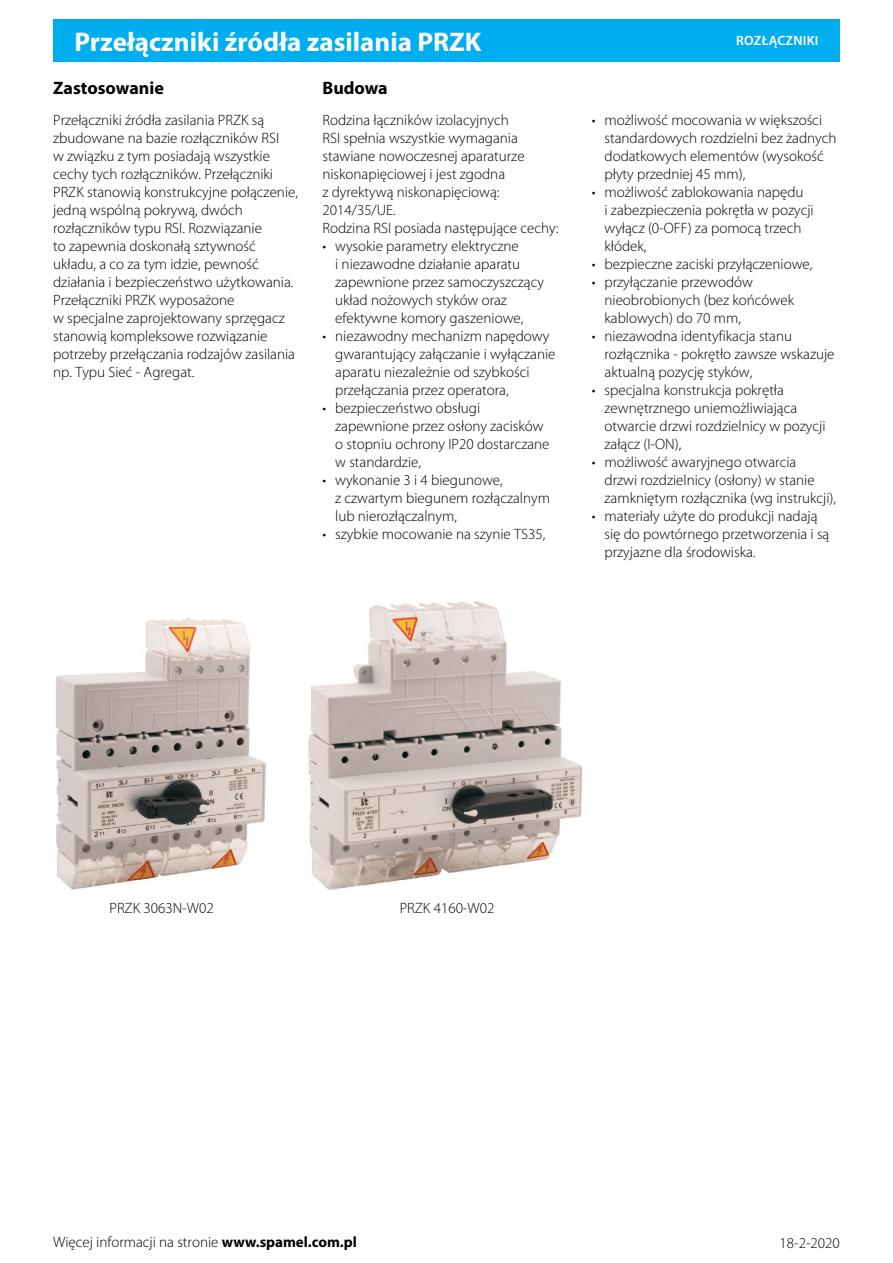
<style>
.page{position:relative;width:893px;height:1263px;background:#fff}
.page>*{position:absolute;margin:0;border:0;box-sizing:border-box;transform-origin:0 0}
.t1{font:700 27px "Myriad Pro";color:#fff}
.Naglowek_opisu{font:700 18px "Myriad Pro";color:#000}
.punkty_do_lewej_10{font:300 15px/18px "Myriad Pro";color:#000}
.do_lewej_10{font:300 15px/18px "Myriad Pro";color:#000}
.Zdjecie_produktu{font:300 15px "Myriad Pro";color:#000}
.t2{font:600 13.5px "Myriad Pro";letter-spacing:.02em;color:#fff}
.s1{font-weight:700}
</style>
<div class="page">
<div style="left:53px;top:19px;width:787px;height:43px;background:#00aeef"></div>
<img style="left:55px;top:618px;width:211px;height:272px">
<img style="left:308px;top:601px;width:275px;height:289px">
<h1 class="t1" style="left:74px;top:24px;width:408px">Przełączniki źródła zasilania PRZK</h1>
<p class="Naglowek_opisu" style="left:53px;top:76px;width:112px">Zastosowanie</p>
<p class="do_lewej_10" style="left:53px;top:111px;width:246px">Przełączniki źródła zasilania PRZK są zbudowane na bazie rozłączników RSI<br>w związku z tym posiadają wszystkie cechy tych rozłączników. Przełączniki PRZK stanowią konstrukcyjne połączenie, jedną wspólną pokrywą, dwóch rozłączników typu RSI. Rozwiązanie<br>to zapewnia doskonałą sztywność układu, a co za tym idzie, pewność działania i bezpieczeństwo użytkowania.<br>Przełączniki PRZK wyposażone<br>w specjalne zaprojektowany sprzęgacz stanowią kompleksowe rozwiązanie potrzeby przełączania rodzajów zasilania np. Typu Sieć - Agregat.</p>
<p class="Naglowek_opisu" style="left:322px;top:76px;width:67px">Budowa</p>
<p class="do_lewej_10" style="left:322px;top:111px;width:204px">Rodzina łączników izolacyjnych<br>RSI spełnia wszystkie wymagania stawiane nowoczesnej aparaturze niskonapięciowej i jest zgodna<br>z dyrektywą niskonapięciową:<br>2014/35/UE.</p>
<p class="do_lewej_10" style="left:322px;top:219px;width:237px">Rodzina RSI posiada następujące cechy:</p>
<p class="punkty_do_lewej_10" style="left:335px;top:237px;width:210px;text-indent:-13px">• wysokie parametry elektryczne<br>i niezawodne działanie aparatu zapewnione przez samoczyszczący układ nożowych styków oraz efektywne komory gaszeniowe,</p>
<p class="punkty_do_lewej_10" style="left:335px;top:327px;width:222px;text-indent:-13px">• niezawodny mechanizm napędowy gwarantujący załączanie i wyłączanie aparatu niezależnie od szybkości przełączania przez operatora,</p>
<p class="punkty_do_lewej_10" style="left:335px;top:399px;width:216px;text-indent:-13px">• bezpieczeństwo obsługi zapewnione przez osłony zacisków o stopniu ochrony IP20 dostarczane w standardzie,</p>
<p class="punkty_do_lewej_10" style="left:335px;top:471px;width:216px;text-indent:-13px">• wykonanie 3 i 4 biegunowe,<br>z czwartym biegunem rozłączalnym lub nierozłączalnym,</p>
<p class="punkty_do_lewej_10" style="left:322px;top:525px;width:224px">• szybkie mocowanie na szynie TS35,</p>
<p class="t2" style="left:736px;top:32px;width:84px">ROZŁĄCZNIKI</p>
<p class="punkty_do_lewej_10" style="left:604px;top:111px;width:234px;text-indent:-13px">• możliwość mocowania w większości standardowych rozdzielni bez żadnych dodatkowych elementów (wysokość płyty przedniej 45 mm),</p>
<p class="punkty_do_lewej_10" style="left:604px;top:183px;width:211px;text-indent:-13px">• możliwość zablokowania napędu<br>i zabezpieczenia pokrętła w pozycji wyłącz (0-OFF) za pomocą trzech kłódek,</p>
<p class="punkty_do_lewej_10" style="left:592px;top:255px;width:222px">• bezpieczne zaciski przyłączeniowe,</p>
<p class="punkty_do_lewej_10" style="left:604px;top:273px;width:191px;text-indent:-13px">• przyłączanie przewodów nieobrobionych (bez końcówek kablowych) do 70 mm,</p>
<p class="punkty_do_lewej_10" style="left:604px;top:327px;width:231px;text-indent:-13px">• niezawodna identyfikacja stanu rozłącznika - pokrętło zawsze wskazuje aktualną pozycję styków,</p>
<p class="punkty_do_lewej_10" style="left:604px;top:381px;width:222px;text-indent:-13px">• specjalna konstrukcja pokrętła zewnętrznego uniemożliwiająca otwarcie drzwi rozdzielnicy w pozycji załącz (I-ON),</p>
<p class="punkty_do_lewej_10" style="left:604px;top:453px;width:233px;text-indent:-13px">• możliwość awaryjnego otwarcia<br>drzwi rozdzielnicy (osłony) w stanie zamkniętym rozłącznika (wg instrukcji),</p>
<p class="punkty_do_lewej_10" style="left:604px;top:507px;width:226px;text-indent:-13px">• materiały użyte do produkcji nadają się do powtórnego przetworzenia i są przyjazne dla środowiska.</p>
<p class="Zdjecie_produktu" style="left:110px;top:900px;width:106px">PRZK 3063N-W02</p>
<p class="Zdjecie_produktu" style="left:400px;top:900px;width:96px">PRZK 4160-W02</p>
<p class="do_lewej_10" style="left:53px;top:1233px;width:305px">Więcej informacji na stronie <span class="s1">www.spamel.com.pl</span></p>
<p class="do_lewej_10" style="left:780px;top:1234px;width:62px">18-2-2020</p>
</div>
